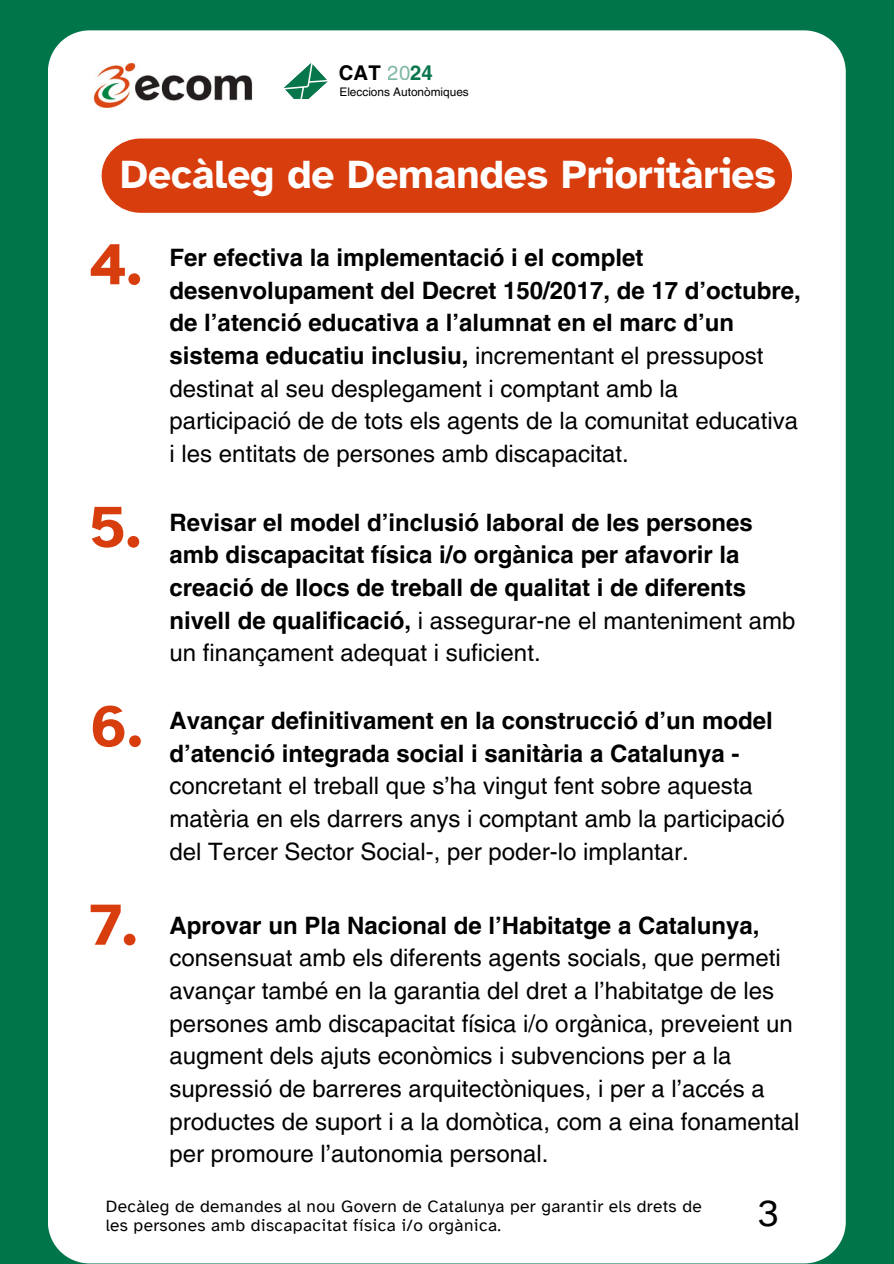
<style>
.page{position:relative;width:894px;height:1264px;background:#fff}
.page>*{position:absolute;margin:0;border:0;box-sizing:border-box;transform-origin:0 0}
.t1{font:700 60px "Atkinson Hyperlegible";color:#d83d0e}
.t2{font:700 40.5px "Atkinson Hyperlegible";color:#fff}
.t3{font:38.1px "Atkinson Hyperlegible";color:#000}
.t4{font:24px/32.7px "Helvetica LT Pro";color:#000}
.t5{font:700 24px/32.7px "Helvetica LT Pro";color:#000}
.t6{font:700 20.25px "Helvetica LT Pro";color:#000}
.t7{font:17.25px/19.2px "Atkinson Hyperlegible";letter-spacing:.02em;color:#000}
.t8{font:11.85px "Helvetica LT Pro";color:#000}
.s1{font-weight:400;color:#07764b}
.s2{color:#07764b}
.s3{font-weight:700}
.s4{font-weight:400}
</style>
<div class="page">
<div style="left:0;top:0;width:893px;height:1263px;background:#00754a"></div>
<div style="left:48px;top:30px;width:797px;height:1233px;background:#fff"></div>
<svg style="left:283px;top:63px;width:45px;height:43px"></svg>
<div style="left:288px;top:99px;width:22px;height:23px;background:#fff"></div>
<img style="left:89px;top:62px;width:167px;height:50px">
<div style="left:102px;top:138px;width:689px;height:75px;background:#d83d0e"></div>
<p class="t6" style="left:339px;top:65px;width:95px">CAT <span class="s1">20</span><span class="s2">24</span></p>
<p class="t8" style="left:339px;top:88px;width:131px">Eleccions Autonòmiques</p>
<h5 class="t2" style="left:120px;top:149px;width:657px">Decàleg de Demandes Prioritàries</h5>
<p class="t1" style="left:89px;top:227px;width:54px">4.</p>
<h2 class="t4" style="left:169px;top:243px;width:632px"><span class="s3">Fer efectiva la implementació i el complet desenvolupament del Decret 150/2017, de 17 d’octubre, de l’atenció educativa a l’alumnat en el marc d’un sistema educatiu inclusiu,</span> incrementant el pressupost destinat al seu desplegament i comptant amb la participació de de tots els agents de la comunitat educativa i les entitats de persones amb discapacitat.</h2>
<h1 class="t1" style="left:89px;top:490px;width:53px">5.</h1>
<h3 class="t5" style="left:169px;top:508px;width:627px">Revisar el model d’inclusió laboral de les persones amb discapacitat física i/o orgànica per afavorir la creació de llocs de treball de qualitat i de diferents nivell de qualificació, <span class="s4">i assegurar-ne el manteniment amb un finançament adequat i suficient.</span></h3>
<h1 class="t1" style="left:90px;top:689px;width:54px">6.</h1>
<h3 class="t4" style="left:169px;top:706px;width:616px"><span class="s3">Avançar definitivament en la construcció d’un model d’atenció integrada social i sanitària a Catalunya - </span>concretant el treball que s’ha vingut fent sobre aquesta matèria en els darrers anys i comptant amb la participació del Tercer Sector Social-, per poder-lo implantar.</h3>
<h1 class="t1" style="left:90px;top:887px;width:49px">7.</h1>
<h3 class="t4" style="left:169px;top:911px;width:631px"><span class="s3">Aprovar un Pla Nacional de l’Habitatge a Catalunya, </span>consensuat amb els diferents agents socials, que permeti avançar també en la garantia del dret a l’habitatge de les persones amb discapacitat física i/o orgànica, preveient un augment dels ajuts econòmics i subvencions per a la supressió de barreres arquitectòniques, i per a l’accés a productes de suport i a la domòtica, com a eina fonamental per promoure l’autonomia personal.</h3>
<h1 class="t3" style="left:757px;top:1189px;width:23px">3</h1>
<h3 class="t7" style="left:106px;top:1196px;width:597px">Decàleg de demandes al nou Govern de Catalunya per garantir els drets de les persones amb discapacitat física i/o orgànica.</h3>
</div>
